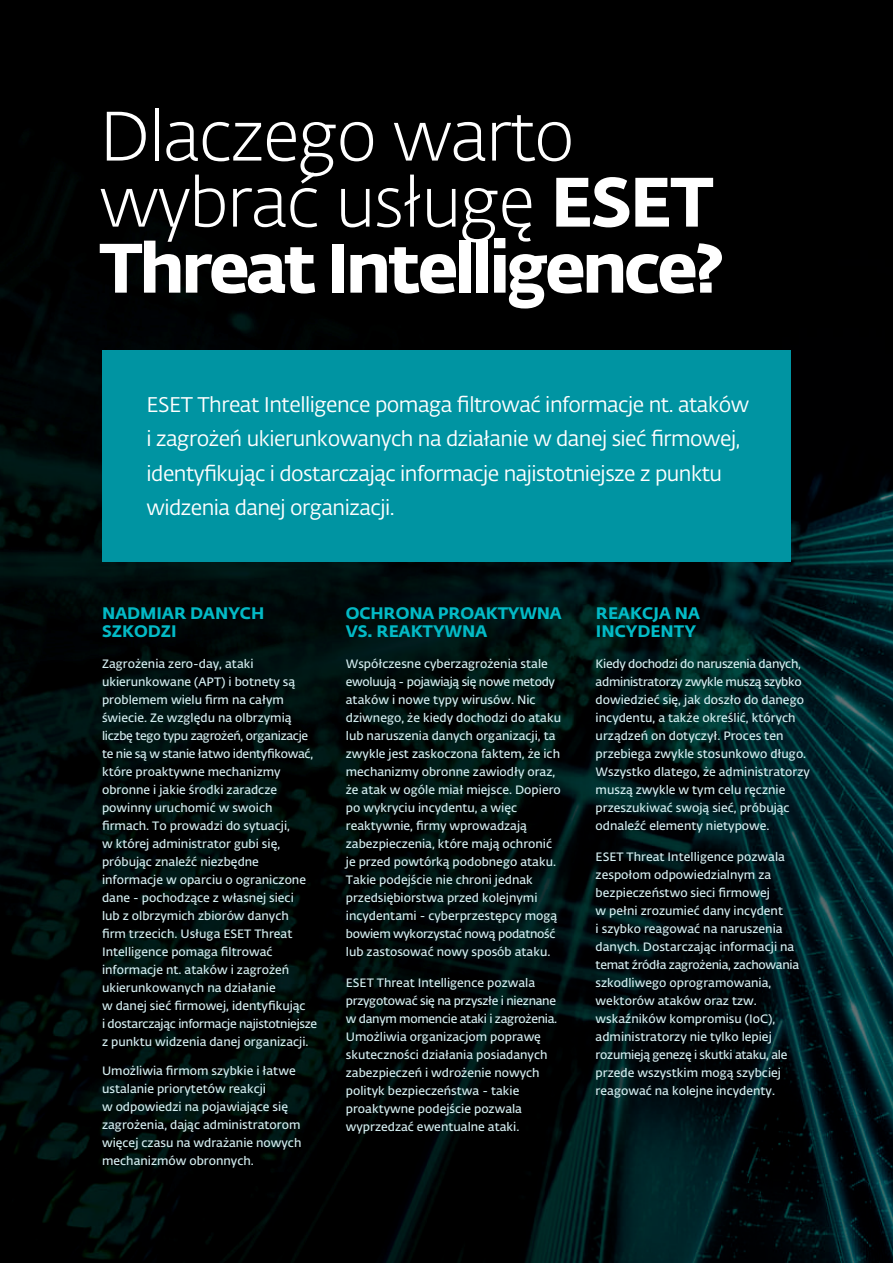
<style>
.page{position:relative;width:893px;height:1263px;background:#fff}
.page>*{position:absolute;margin:0;border:0;box-sizing:border-box;transform-origin:0 0}
.t1{font:69px/66px "Fedra Sans Alt Pro Light LF";letter-spacing:-.025em;color:#fff}
.t2{font:69px "Fedra Sans Alt Pro Bold LF";letter-spacing:-.05em;color:#fff}
.t3{font:21px/34.5px "Fedra Sans Alt Pro Book LF";letter-spacing:-.025em;color:#fff}
.t4{font:16.5px/18px "Fedra Sans Alt Pro Bold LF";color:#03bac6}
.t5{font:12px/18px "Fedra Sans Alt Pro Demi LF";color:#d5eef1}
.s1{font-family:"Fedra Sans Alt Pro Bold LF"}
</style>
<div class="page">
<img style="left:0;top:0;width:893px;height:1263px">
<div style="left:102px;top:350px;width:689px;height:212px;background:#0094a2"></div>
<h1 class="t1" style="left:99px;top:102px;width:616px">Dlaczego warto wybrać usługę <span class="s1">ESET</span></h1>
<h1 class="t2" style="left:99px;top:213px;width:627px">Threat Intelligence?</h1>
<h2 class="t3" style="left:147px;top:386px;width:604px">ESET Threat Intelligence pomaga filtrować informacje nt. ataków i zagrożeń ukierunkowanych na działanie w danej sieć firmowej, identyfikując i dostarczając informacje najistotniejsze z punktu widzenia danej organizacji.</h2>
<h3 class="t4" style="left:102px;top:603px;width:164px">NADMIAR DANYCH<br>SZKODZI</h3>
<p class="t5" style="left:102px;top:654px;width:217px">Zagrożenia zero-day, ataki ukierunkowane (APT) i botnety są problemem wielu firm na całym świecie. Ze względu na olbrzymią liczbę tego typu zagrożeń, organizacje te nie są w stanie łatwo identyfikować, które proaktywne mechanizmy obronne i jakie środki zaradcze powinny uruchomić w swoich firmach. To prowadzi do sytuacji,<br>w której administrator gubi się, próbując znaleźć niezbędne informacje w oparciu o ograniczone dane - pochodzące z własnej sieci<br>lub z olbrzymich zbiorów danych<br>firm trzecich. Usługa ESET Threat Intelligence pomaga filtrować informacje nt. ataków i zagrożeń ukierunkowanych na działanie<br>w danej sieć firmowej, identyfikując<br>i dostarczając informacje najistotniejsze z punktu widzenia danej organizacji.</p>
<p class="t5" style="left:102px;top:1061px;width:201px">Umożliwia firmom szybkie i łatwe ustalanie priorytetów reakcji<br>w odpowiedzi na pojawiające się zagrożenia, dając administratorom więcej czasu na wdrażanie nowych mechanizmów obronnych.</p>
<h3 class="t4" style="left:346px;top:603px;width:217px">OCHRONA PROAKTYWNA<br>VS. REAKTYWNA</h3>
<p class="t5" style="left:346px;top:654px;width:217px">Współczesne cyberzagrożenia stale ewoluują - pojawiają się nowe metody ataków i nowe typy wirusów. Nic dziwnego, że kiedy dochodzi do ataku lub naruszenia danych organizacji, ta zwykle jest zaskoczona faktem, że ich mechanizmy obronne zawiodły oraz, że atak w ogóle miał miejsce. Dopiero po wykryciu incydentu, a więc reaktywnie, firmy wprowadzają zabezpieczenia, które mają ochronić je przed powtórką podobnego ataku.<br>Takie podejście nie chroni jednak przedsiębiorstwa przed kolejnymi incydentami - cyberprzestępcy mogą bowiem wykorzystać nową podatność lub zastosować nowy sposób ataku.</p>
<p class="t5" style="left:346px;top:973px;width:213px">ESET Threat Intelligence pozwala przygotować się na przyszłe i nieznane w danym momencie ataki i zagrożenia.<br>Umożliwia organizacjom poprawę skuteczności działania posiadanych zabezpieczeń i wdrożenie nowych polityk bezpieczeństwa - takie proaktywne podejście pozwala wyprzedzać ewentualne ataki.</p>
<h3 class="t4" style="left:596px;top:603px;width:106px">REAKCJA NA<br>INCYDENTY</h3>
<p class="t5" style="left:596px;top:654px;width:216px">Kiedy dochodzi do naruszenia danych, administratorzy zwykle muszą szybko dowiedzieć się, jak doszło do danego incydentu, a także określić, których urządzeń on dotyczył. Proces ten przebiega zwykle stosunkowo długo.<br>Wszystko dlatego, że administratorzy muszą zwykle w tym celu ręcznie przeszukiwać swoją sieć, próbując odnaleźć elementy nietypowe.</p>
<p class="t5" style="left:596px;top:847px;width:205px">ESET Threat Intelligence pozwala zespołom odpowiedzialnym za bezpieczeństwo sieci firmowej<br>w pełni zrozumieć dany incydent<br>i szybko reagować na naruszenia danych. Dostarczając informacji na temat źródła zagrożenia, zachowania szkodliwego oprogramowania, wektorów ataków oraz tzw. wskaźników kompromisu (IoC), administratorzy nie tylko lepiej rozumieją genezę i skutki ataku, ale przede wszystkim mogą szybciej reagować na kolejne incydenty.</p>
</div>
